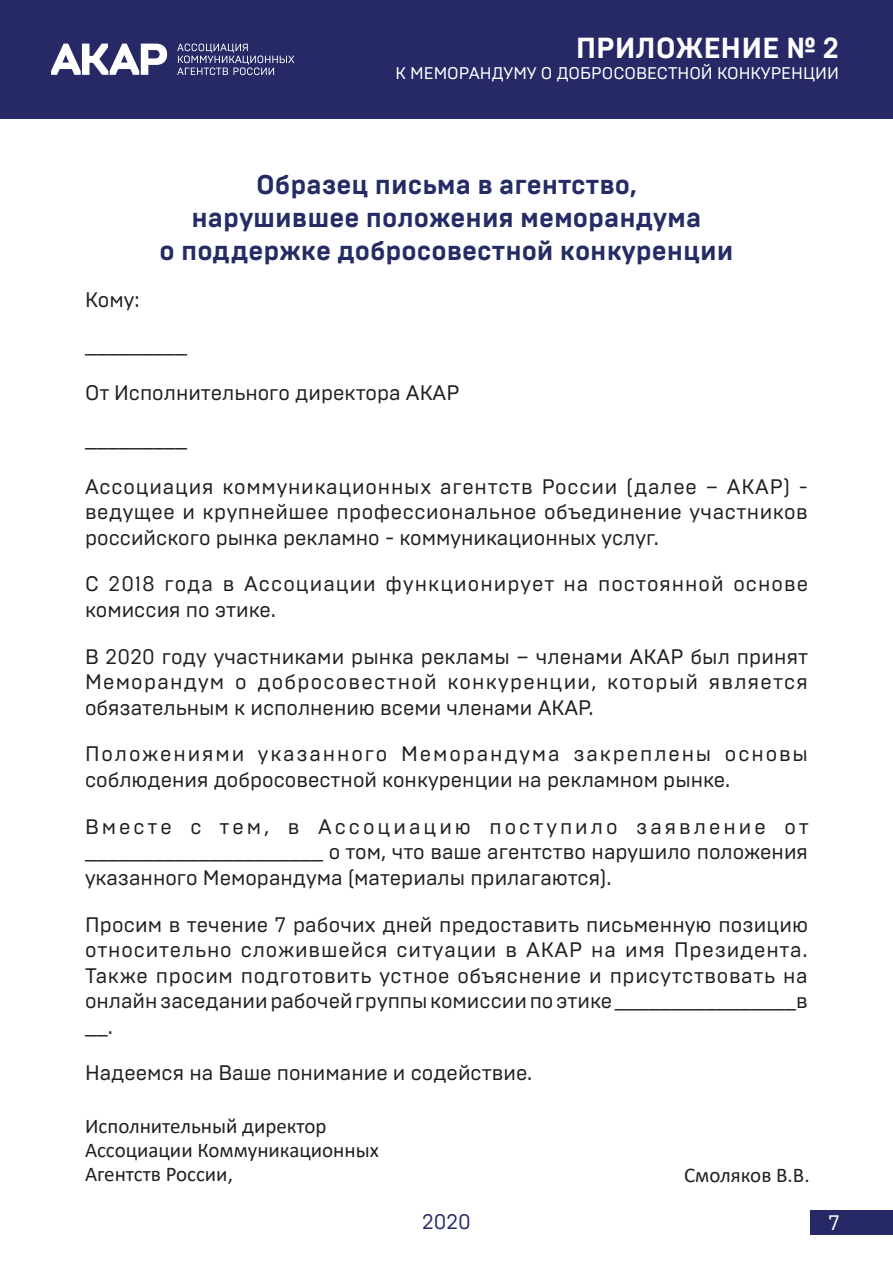
<style>
.page{position:relative;width:893px;height:1263px;background:#fff}
.page>*{position:absolute;margin:0;border:0;box-sizing:border-box;transform-origin:0 0}
.text_indent{font:700 28.95px "Brutal Type";color:#fff}
.text_indent-2{font:700 27px "Brutal Type";color:#252c65}
.text_indent-3{font:21px/25.5px "Brutal Type";color:#231f20;text-align:justify}
.t1{font:21px "Calibri";color:#231f20}
.text_indent-4{font:21px/25.5px "Brutal Type";letter-spacing:.05em;color:#231f20}
.t2{font:21px "Brutal Type";color:#262966}
.t3{font:21px "Brutal Type";color:#fff}
.text_indent-5{font:16.95px "Brutal Type";color:#fff}
</style>
<div class="page">
<div style="left:0;top:0;width:893px;height:119px;background:#262966"></div>
<div style="left:810px;top:1210px;width:83px;height:25px;background:#262966"></div>
<svg style="left:51px;top:44px;width:116px;height:31px"></svg>
<svg style="left:177px;top:44px;width:117px;height:31px"></svg>
<p class="text_indent" style="left:576px;top:31px;width:265px">ПРИЛОЖЕНИЕ № 2</p>
<p class="text_indent-5" style="left:396px;top:63px;width:445px">К МЕМОРАНДУМУ О ДОБРОСОВЕСТНОЙ КОНКУРЕНЦИИ</p>
<p class="text_indent-3" style="left:85px;top:286px;width:56px">Кому:</p>
<p class="text_indent-2" style="left:256px;top:168px;width:382px">Образец письма в агентство,</p>
<p class="text_indent-2" style="left:192px;top:201px;width:511px">нарушившее положения меморандума</p>
<p class="text_indent-2" style="left:160px;top:234px;width:575px">о поддержке добросовестной конкуренции</p>
<p class="text_indent-3" style="left:85px;top:333px;width:104px">_________</p>
<p class="text_indent-3" style="left:85px;top:380px;width:376px">От Исполнительного директора АКАР</p>
<p class="text_indent-3" style="left:85px;top:427px;width:104px">_________</p>
<p class="text_indent-3" style="left:85px;top:473px;width:724px">Ассоциация коммуникационных агентств России (далее – АКАР) - ведущее и крупнейшее профессиональное объединение участников российского рынка рекламно - коммуникационных услуг.</p>
<p class="text_indent-4" style="left:85px;top:571px;width:724px">С 2018 года в Ассоциации функционирует на постоянной основе комиссия по этике.</p>
<p class="text_indent-3" style="left:85px;top:644px;width:725px">В 2020 году участниками рынка рекламы – членами АКАР был принят Меморандум о добросовестной конкуренции, который является обязательным к исполнению всеми членами АКАР.</p>
<p class="text_indent-3" style="left:85px;top:741px;width:724px">Положениями указанного Меморандума закреплены основы соблюдения добросовестной конкуренции на рекламном рынке.</p>
<p class="text_indent-3" style="left:85px;top:814px;width:725px">Вместе с тем, в Ассоциацию поступило заявление от _____________________ о том, что ваше агентство нарушило положения указанного Меморандума (материалы прилагаются).</p>
<p class="text_indent-3" style="left:85px;top:911px;width:725px">Просим в течение 7 рабочих дней предоставить письменную позицию относительно сложившейся ситуации в АКАР на имя Президента.<br>Также просим подготовить устное объяснение и присутствовать на онлайн заседании рабочей группы комиссии по этике ________________в __.</p>
<p class="text_indent-3" style="left:85px;top:1060px;width:449px">Надеемся на Ваше понимание и содействие.</p>
<p class="t1" style="left:85px;top:1111px;width:243px">Исполнительный директор</p>
<p class="t1" style="left:85px;top:1135px;width:295px">Ассоциации Коммуникационных</p>
<p class="t1" style="left:85px;top:1159px;width:149px">Агентств России,</p>
<p class="t1" style="left:684px;top:1161px;width:127px">Смоляков В.В.</p>
<p class="t2" style="left:422px;top:1209px;width:50px">2020</p>
<p class="t3" style="left:828px;top:1210px;width:13px">7</p>
</div>
